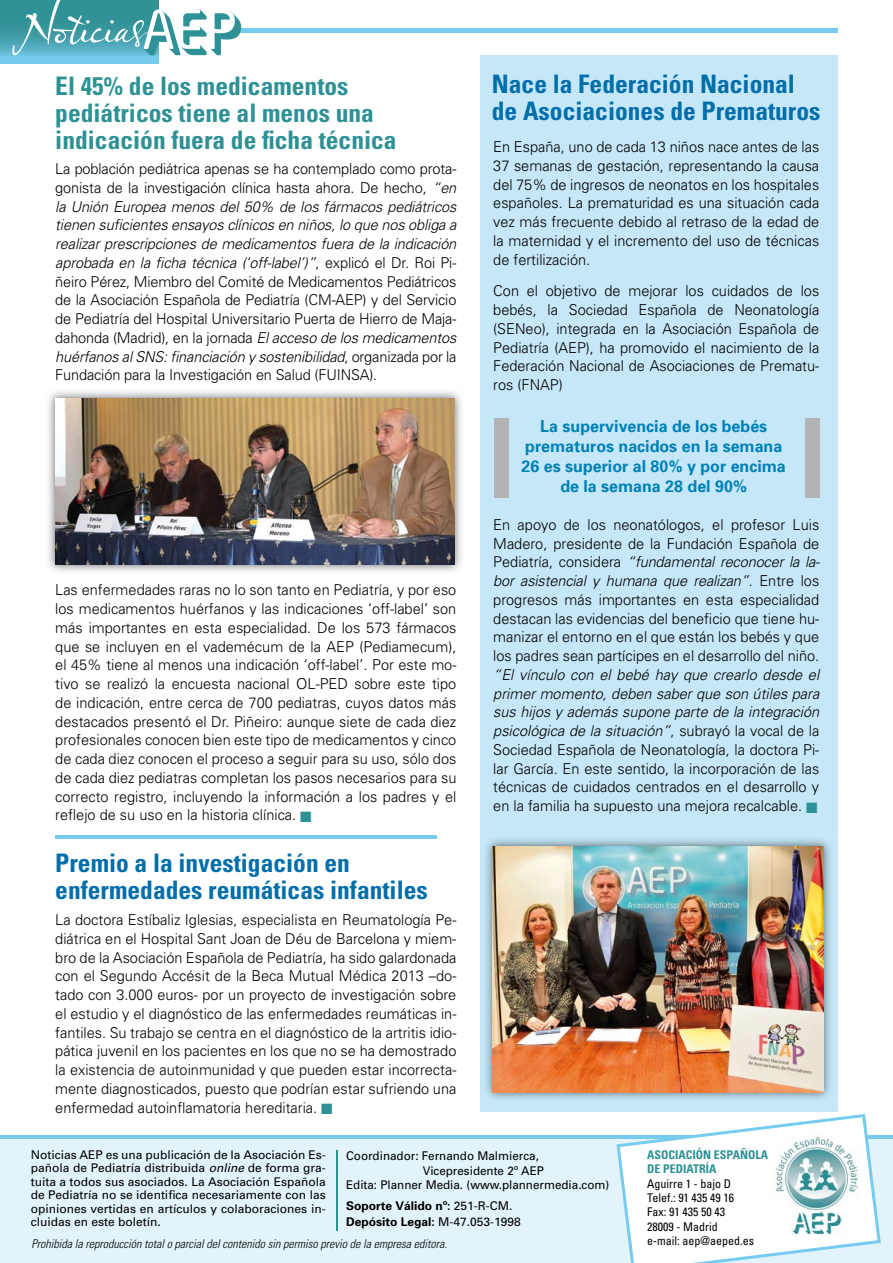
<style>
.page{position:relative;width:893px;height:1263px;background:#fff}
.page>*{position:absolute;margin:0;border:0;box-sizing:border-box;transform-origin:0 0}
.t1{font:51px "Olicana Smooth";color:#fff}
.t2{font:700 condensed 25.5px/27px "Univers";color:#006eab}
.t3{font:700 condensed 25.5px/27px "Univers";color:#2d9195}
.t4{font:700 16.5px/19.8px "Univers";color:#0081b6;text-align:center}
.t5{font:300 15px/18.8px "Univers";color:#000;text-align:justify}
.t6{font:12px/13.5px "Univers";color:#000;text-align:justify}
.t7{font:italic 300 condensed 12px "Univers";color:#000}
.t8{font:condensed 12px/14.4px "Univers";color:#000}
.t9{font:700 12px/16.2px "Univers";color:#000}
.t10{font:700 condensed 12px/14.4px "Univers";color:#2d9195}
.s1{font-size:58.95px}
.s2{font-style:italic}
.s3{color:#2d9195}
.s4{font-weight:400}
</style>
<div class="page">
<div style="left:480px;top:55px;width:358px;height:1057px;background:#c5e7f8"></div>
<div style="left:1px;top:1139px;width:892px;height:124px;background:#e3f3fb"></div>
<hr style="left:1px;top:1135px;width:892px;height:3px;background:#76cbef">
<svg style="left:616px;top:1114px;width:265px;height:149px"></svg>
<img style="left:767px;top:1134px;width:94px;height:104px">
<hr style="left:336px;top:1150px;width:1px;height:81px;background:#2d9195">
<hr style="left:237px;top:29px;width:601px;height:4px;background:#76cbef">
<svg style="left:0;top:0;width:159px;height:63px;background:#44a2af"></svg>
<svg style="left:144px;top:9px;width:97px;height:46px"></svg>
<img style="left:486px;top:839px;width:344px;height:260px">
<img style="left:493px;top:846px;width:330px;height:246px">
<hr style="left:55px;top:836px;width:382px;height:3px;background:#76cbef">
<div style="left:495px;top:418px;width:14px;height:80px;background:#b1b3b4"></div>
<div style="left:805px;top:418px;width:15px;height:80px;background:#b1b3b4"></div>
<img style="left:48px;top:391px;width:413px;height:181px">
<img style="left:55px;top:398px;width:400px;height:167px">
<h1 class="t1" style="left:15px;top:-6px;width:136px"><span class="s1">N</span>oticias</h1>
<h2 class="t3" style="left:55px;top:72px;width:343px">El 45% de los medicamentos pediátricos tiene al menos una indicación fuera de ficha técnica</h2>
<p class="t5" style="left:55px;top:159px;width:403px">La población pediátrica apenas se ha contemplado como prota&shy;gonista de la investigación clínica hasta ahora. De hecho, <span class="s2">“en la Unión Europea menos del 50% de los fármacos pediátricos tienen suficientes ensayos clínicos en niños, lo que nos obliga a realizar prescripciones de medicamentos fuera de la indicación aprobada en la ficha técnica (‘off-label’)”</span>, explicó el Dr. Roi Pi&shy;ñeiro Pérez, Miembro del Comité de Medicamentos Pediátricos de la Asociación Española de Pediatría (CM-AEP) y del Servicio de Pediatría del Hospital Universitario Puerta de Hierro de Maja&shy;dahonda (Madrid), en la jornada <span class="s2">El acceso de los medicamentos huérfanos al SNS: financiación y sostenibilidad</span>, organizada por la Fundación para la Investigación en Salud (FUINSA).</p>
<p class="t5" style="left:55px;top:581px;width:403px">Las enfermedades raras no lo son tanto en Pediatría, y por eso los medicamentos huérfanos y las indicaciones ‘off-label’ son más importantes en esta especialidad. De los 573 fármacos que se incluyen en el vademécum de la AEP (Pediamecum), el 45% tiene al menos una indicación ‘off-label’. Por este mo&shy;tivo se realizó la encuesta nacional OL-PED sobre este tipo de indicación, entre cerca de 700 pediatras, cuyos datos más destacados presentó el Dr. Piñeiro: aunque siete de cada diez profesionales conocen bien este tipo de medicamentos y cinco de cada diez conocen el proceso a seguir para su uso, sólo dos de cada diez pediatras completan los pasos necesarios para su correcto registro, incluyendo la información a los padres y el reflejo de su uso en la historia clínica. <span class="s3">■</span></p>
<h2 class="t2" style="left:55px;top:849px;width:374px">Premio a la investigación en enfermedades reumáticas infantiles</h2>
<p class="t5" style="left:55px;top:910px;width:403px">La doctora Estíbaliz Iglesias, especialista en Reumatología Pe&shy;diátrica en el Hospital Sant Joan de Déu de Barcelona y miem&shy;bro de la Asociación Española de Pediatría, ha sido galardonada con el Segundo Accésit de la Beca Mutual Médica 2013 –do&shy;tado con 3.000 euros- por un proyecto de investigación sobre el estudio y el diagnóstico de las enfermedades reumáticas in&shy;fantiles. Su trabajo se centra en el diagnóstico de la artritis idio&shy;pática juvenil en los pacientes en los que no se ha demostrado la existencia de autoinmunidad y que pueden estar incorrecta&shy;mente diagnosticados, puesto que podrían estar sufriendo una enfermedad autoinflamatoria hereditaria. <span class="s3">■</span></p>
<h2 class="t2" style="left:492px;top:70px;width:330px">Nace la Federación Nacional de Asociaciones de Prematuros</h2>
<p class="t5" style="left:493px;top:138px;width:328px">En España, uno de cada 13 niños nace antes de las 37 semanas de gestación, representando la causa del 75% de ingresos de neonatos en los hospitales españoles. La prematuridad es una situación cada vez más frecuente debido al retraso de la edad de la maternidad y el incremento del uso de técnicas de fertilización.</p>
<p class="t5" style="left:493px;top:282px;width:328px">Con el objetivo de mejorar los cuidados de los bebés, la Sociedad Española de Neonatología (SENeo), integrada en la Asociación Española de Pediatría (AEP), ha promovido el nacimiento de la Federación Nacional de Asociaciones de Prematu&shy;ros (FNAP)</p>
<p class="t4" style="left:522px;top:416px;width:266px">La supervivencia de los bebés prematuros nacidos en la semana<br>26 es superior al 80% y por encima de la semana 28 del 90%</p>
<p class="t5" style="left:493px;top:515px;width:328px">En apoyo de los neonatólogos, el profesor Luis Madero, presidente de la Fundación Española de Pediatría, considera <span class="s2">“fundamental reconocer la la&shy;bor asistencial y humana que realizan”</span>. Entre los progresos más importantes en esta especialidad destacan las evidencias del beneficio que tiene hu&shy;manizar el entorno en el que están los bebés y que los padres sean partícipes en el desarrollo del niño.</p>
<p class="t5" style="left:493px;top:665px;width:328px"><span class="s2">“El vínculo con el bebé hay que crearlo desde el primer momento, deben saber que son útiles para sus hijos y además supone parte de la integración psicológica de la situación”</span>, subrayó la vocal de la Sociedad Española de Neonatología, la doctora Pi&shy;lar García. En este sentido, la incorporación de las técnicas de cuidados centrados en el desarrollo y en la familia ha supuesto una mejora recalcable. <span class="s3">■</span></p>
<p class="t6" style="left:31px;top:1148px;width:296px">Noticias AEP es una publicación de la Asociación Es&shy;pañola de Pediatría distribuida <span class="s2">online</span> de forma gra&shy;tuita a todos sus asociados. La Asociación Española de Pediatría no se identifica necesariamente con las opiniones vertidas en artículos y colaboraciones in&shy;cluidas en este boletín.</p>
<p class="t7" style="left:31px;top:1236px;width:417px">Prohibida la reproducción total o parcial del contenido sin permiso previo de la empresa editora.</p>
<p class="t6" style="left:346px;top:1149px;width:194px">Coordinador: Fernando Malmierca,</p>
<p class="t6" style="left:423px;top:1164px;width:123px">Vicepresidente 2º AEP</p>
<p class="t6" style="left:346px;top:1178px;width:265px">Edita: Planner Media. (www.plannermedia.com)</p>
<p class="t9" style="left:346px;top:1197px;width:176px">Soporte Válido nº: <span class="s4">251-R-CM.<br></span>Depósito Legal: <span class="s4">M-47.053-1998</span></p>
<p class="t10" style="left:647px;top:1147px;width:122px">ASOCIACIÓN ESPAÑOLA<br>DE PEDIATRÍA</p>
<p class="t8" style="left:647px;top:1176px;width:108px">Aguirre 1 - bajo D<br>Telef.: 91 435 49 16<br>Fax: 91 435 50 43<br>28009 - Madrid<br>e-mail: aep@aeped.es</p>
</div>
